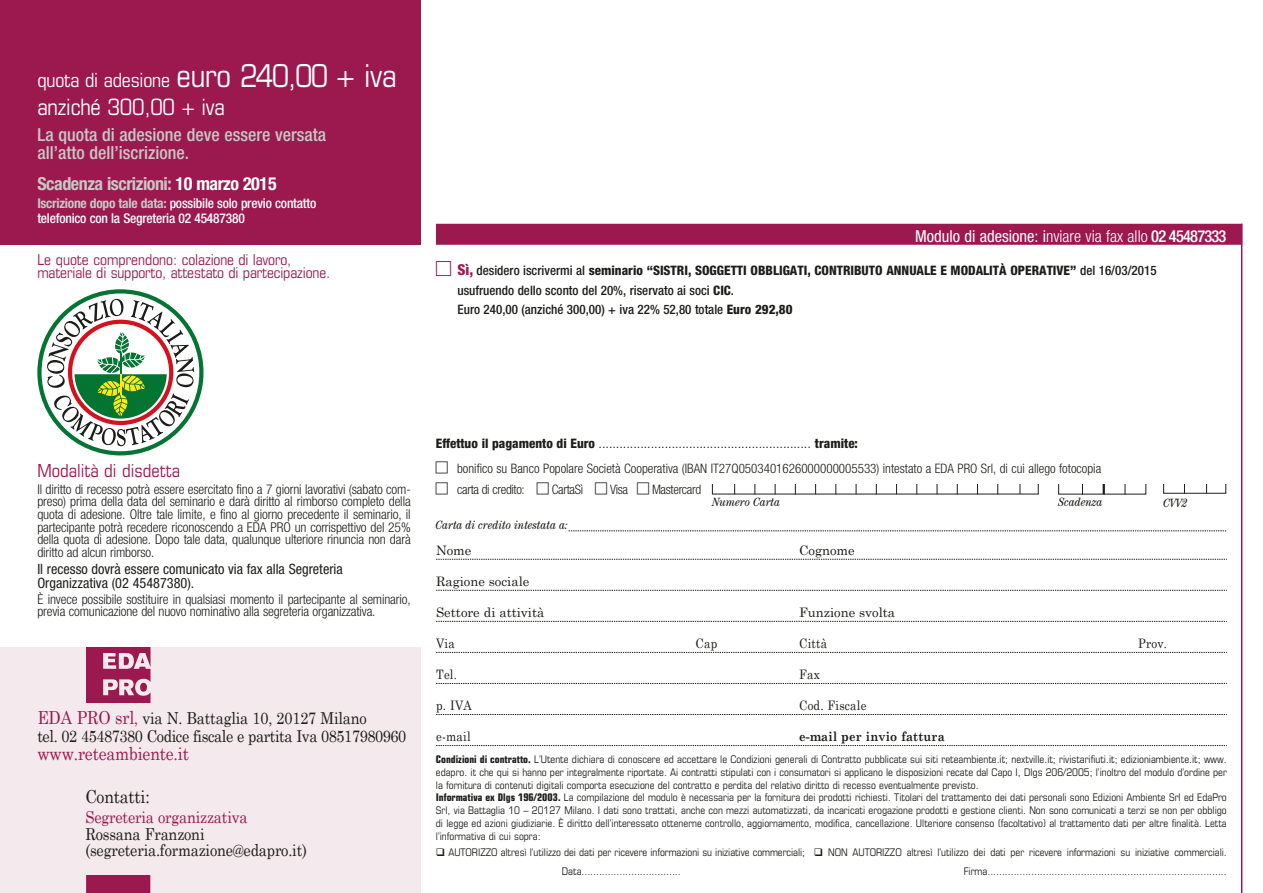
<style>
.page{position:relative;width:1263px;height:893px;background:#fff}
.page>*{position:absolute;margin:0;border:0;box-sizing:border-box;transform-origin:0 0}
.t1{font:condensed 22.5px "Eurostile";letter-spacing:-.01em;color:#fff}
.t2{font:condensed 19.5px "Eurostile";letter-spacing:-.01em;color:#fff}
.t3{font:500 condensed 18px/18px "Helvetica Neue";color:#c7c7c6}
.t4{font:700 condensed 18px "Helvetica Neue";letter-spacing:-.025em;color:#c7c7c6}
.t5{font:18px "Century Schoolbook";letter-spacing:-.01em;color:#9c194f;scale:.88 1}
.t6{font:condensed 18px "Eurostile";color:#9c194f}
.t7{font:18px "Century Schoolbook";letter-spacing:-.01em;color:#1d1d1b;scale:.88 1}
.t8{font:16.5px/18px "Century Schoolbook";letter-spacing:-.01em;color:#1d1d1b;scale:.88 1}
.t9{font:condensed 16.5px "Helvetica Neue";color:#fff}
.t10{font:16.5px "Century Schoolbook";letter-spacing:-.01em;color:#9c194f;scale:.88 1}
.t11{font:condensed 15px/13.5px "Eurostile";letter-spacing:-.01em;color:#9c194f}
.t12{font:condensed 14.25px/14.2px "Helvetica Neue";color:#1d1d1b}
.t13{font:300 condensed 13.5px/12.8px "Helvetica Neue";letter-spacing:-.01em;color:#1d1d1b;text-align:justify}
.t14{font:500 condensed 13.5px/14.2px "Helvetica Neue";letter-spacing:-.015em;color:#fff}
.t15{font:500 condensed 13.05px/19.5px "Helvetica Neue";color:#1d1d1b}
.t16{font:300 condensed 13.05px/21px "Helvetica Neue";color:#1d1d1b}
.t17{font:13.05px "Century Schoolbook";color:#1d1d1b}
.t18{font:13.05px "Century Schoolbook";color:#1d1d1b;scale:.88 1}
.t19{font:700 13.05px "Century Schoolbook";letter-spacing:.02em;color:#1d1d1b;scale:.88 1}
.t20{font:300 condensed 13.05px "Helvetica Neue";letter-spacing:-.025em;color:#1d1d1b}
.t21{font:13.05px "Century Schoolbook";letter-spacing:.02em;color:#1d1d1b;scale:.88 1}
.t22{font:condensed 12px "Helvetica Neue";color:#1d1d1b}
.t23{font:italic condensed 12px "Century";color:#1d1d1b}
.t24{font:condensed 10.5px/12.8px "Eurostile";color:#1d1d1b}
.s1{font-size:31.5px}
.s2{color:#fff}
.s3{font-weight:700;color:#c7c7c6}
.s4{font-weight:300}
.s5{font-weight:500}
.s6{font-weight:800;font-size:15px;color:#9c194f}
.s7{font-weight:800}
.s8{font-size:18px;color:#9c194f}
.s9{color:#9c194f}
.s10{font-weight:800;font-size:13.05px}
.s11{font-weight:700}
</style>
<div class="page">
<div style="left:0;top:0;width:421px;height:245px;background:#9c194f"></div>
<div style="left:0;top:647px;width:421px;height:246px;background:#f4e9ec"></div>
<div style="left:86px;top:875px;width:64px;height:18px;background:#9c194f"></div>
<div style="left:436px;top:224px;width:806px;height:21px;background:#9c194f"></div>
<img style="left:86px;top:647px;width:64px;height:55px">
<svg style="left:436px;top:559px;width:791px;height:1px"></svg>
<svg style="left:436px;top:590px;width:791px;height:1px"></svg>
<svg style="left:436px;top:621px;width:791px;height:1px"></svg>
<svg style="left:436px;top:652px;width:791px;height:1px"></svg>
<svg style="left:436px;top:683px;width:791px;height:1px"></svg>
<svg style="left:436px;top:714px;width:791px;height:1px"></svg>
<svg style="left:436px;top:745px;width:791px;height:1px"></svg>
<hr style="left:1241px;top:224px;width:1px;height:669px;background:#9c194f">
<svg style="left:569px;top:531px;width:657px;height:1px"></svg>
<hr style="left:1102px;top:475px;width:3px;height:19px;background:#1d1d1b">
<div style="left:1163px;top:474px;width:63px;height:20px;border:1px solid #1d1d1b"></div>
<div style="left:712px;top:474px;width:523px;height:10px;background:#fff"></div>
<svg style="left:37px;top:289px;width:166px;height:166px"></svg>
<hr style="left:120px;top:374px;width:2px;height:21px;background:#ffe914">
<h2 class="t2" style="left:37px;top:68px;width:361px">quota di adesione <span class="s1">euro 240,00 + iva</span></h2>
<h1 class="t1" style="left:37px;top:94px;width:189px">anziché 300,00 + iva</h1>
<h3 class="t3" style="left:37px;top:125px;width:290px">La quota di adesione deve essere versata all’atto dell’iscrizione.</h3>
<h3 class="t4" style="left:37px;top:172px;width:241px">Scadenza iscrizioni: <span class="s2">10 marzo 2015</span></h3>
<p class="t14" style="left:37px;top:196px;width:280px"><span class="s3">Iscrizione dopo tale data:</span> possibile solo previo contatto telefonico con la Segreteria 02 45487380</p>
<h3 class="t11" style="left:37px;top:252px;width:294px">Le quote comprendono: colazione di lavoro, materiale di supporto, attestato di partecipazione.</h3>
<h3 class="t9" style="left:915px;top:227px;width:313px">Modulo di adesione: i<span class="s4">nviare via fax allo</span> <span class="s5">02 45487333</span></h3>
<p class="t15" style="left:457px;top:260px;width:701px"><span class="s6">SÌ,</span> desidero iscrivermi al <span class="s7">SEMINARIO “SISTRI, SOGGETTI OBBLIGATI, CONTRIBUTO ANNUALE E MODALITÀ OPERATIVE”</span> del 16/03/2015 usufruendo dello sconto del 20%, riservato ai soci <span class="s7">CIC</span>.<br>Euro 240,00 (anziché 300,00) + iva 22% 52,80 totale <span class="s7">EURO 292,80</span></p>
<h3 class="t6" style="left:37px;top:459px;width:144px">Modalità di disdetta</h3>
<p class="t13" style="left:37px;top:482px;width:375px">Il diritto di recesso potrà essere esercitato fino a 7 giorni lavorativi (sabato com&shy;preso) prima della data del seminario e darà diritto al rimborso completo della quota di adesione. Oltre tale limite, e fino al giorno precedente il seminario, il partecipante potrà recedere riconoscendo a EDA PRO un corrispettivo del 25% della quota di adesione. Dopo tale data, qualunque ulteriore rinuncia non darà diritto ad alcun rimborso.</p>
<h3 class="t12" style="left:37px;top:562px;width:307px">Il recesso dovrà essere comunicato via fax alla Segreteria<br>Organizzativa (02 45487380).</h3>
<p class="t13" style="left:37px;top:592px;width:375px">È invece possibile sostituire in qualsiasi momento il partecipante al seminario, previa comunicazione del nuovo nominativo alla segreteria organizzativa.</p>
<h3 class="t8" style="left:37px;top:709px;width:421px"><span class="s8">EDA PRO srl</span><span class="s9">,</span> via N. Battaglia 10, 20127 Milano<br>tel. 02 45487380 Codice fiscale e partita Iva 08517980960</h3>
<h3 class="t5" style="left:37px;top:742px;width:174px">www.reteambiente.it</h3>
<h3 class="t7" style="left:85px;top:785px;width:75px">Contatti:</h3>
<h3 class="t10" style="left:85px;top:807px;width:186px">Segreteria organizzativa</h3>
<h3 class="t8" style="left:85px;top:825px;width:253px;line-height:16.5px">Rossana Franzoni (segreteria.formazione@edapro.it)</h3>
<p class="t22" style="left:436px;top:437px;width:424px"><span class="s10">EFFETTUO IL PAGAMENTO DI EURO</span> ............................................................. <span class="s10">TRAMITE:</span></p>
<p class="t16" style="left:457px;top:457px;width:645px">bonifico su Banco Popolare Società Cooperativa (IBAN IT27Q0503401626000000005533) intestato a EDA PRO Srl, di cui allego fotocopia carta di credito:</p>
<p class="t20" style="left:552px;top:482px;width:33px">CartaSì</p>
<p class="t16" style="left:610px;top:478px;width:20px">Visa</p>
<p class="t20" style="left:652px;top:482px;width:51px">Mastercard</p>
<p class="t23" style="left:436px;top:518px;width:134px">Carta di credito intestata a:</p>
<p class="t23" style="left:712px;top:495px;width:70px">Numero Carta</p>
<p class="t23" style="left:1058px;top:495px;width:46px">Scadenza</p>
<p class="t23" style="left:1163px;top:496px;width:25px">CVV2</p>
<p class="t17" style="left:436px;top:542px;width:37px">Nome</p>
<p class="t17" style="left:799px;top:542px;width:57px">Cognome</p>
<p class="t17" style="left:436px;top:573px;width:95px">Ragione sociale</p>
<p class="t17" style="left:436px;top:604px;width:110px">Settore di attività</p>
<p class="t17" style="left:799px;top:604px;width:98px">Funzione svolta</p>
<p class="t18" style="left:436px;top:635px;width:23px">Via</p>
<p class="t18" style="left:696px;top:635px;width:26px">Cap</p>
<p class="t18" style="left:799px;top:635px;width:33px">Città</p>
<p class="t18" style="left:1138px;top:635px;width:34px">Prov.</p>
<p class="t18" style="left:436px;top:666px;width:25px">Tel.</p>
<p class="t18" style="left:799px;top:666px;width:25px">Fax</p>
<p class="t18" style="left:436px;top:697px;width:42px">p. IVA</p>
<p class="t21" style="left:799px;top:697px;width:78px">Cod. Fiscale</p>
<p class="t18" style="left:436px;top:728px;width:41px">e-mail</p>
<p class="t19" style="left:799px;top:728px;width:167px">e-mail per invio fattura</p>
<p class="t24" style="left:436px;top:753px;width:792px"><span class="s11">Condizioni di contratto.</span> L’Utente dichiara di conoscere ed accettare le Condizioni generali di Contratto pubblicate sui siti reteambiente.it; nextville.it; rivistarifiuti.it; edizioniambiente.it; www. edapro. it che qui si hanno per integralmente riportate. Ai contratti stipulati con i consumatori si applicano le disposizioni recate dal Capo I, Dlgs 206/2005; l’inoltro del modulo d’ordine per la fornitura di contenuti digitali comporta esecuzione del contratto e perdita del relativo diritto di recesso eventualmente previsto.<br><span class="s11">Informativa ex Dlgs 196/2003.</span> La compilazione del modulo è necessaria per la fornitura dei prodotti richiesti. Titolari del trattamento dei dati personali sono Edizioni Ambiente Srl ed EdaPro Srl, via Battaglia 10 – 20127 Milano. I dati sono trattati, anche con mezzi automatizzati, da incaricati erogazione prodotti e gestione clienti. Non sono comunicati a terzi se non per obbligo di legge ed azioni giudiziarie. È diritto dell’interessato ottenerne controllo, aggiornamento, modifica, cancellazione. Ulteriore consenso (facoltativo) al trattamento dati per altre finalità. Letta l’informativa di cui sopra:</p>
<p class="t24" style="left:562px;top:843px;width:666px;line-height:18.8px;text-indent:-126px">❑ AUTORIZZO altresì l’utilizzo dei dati per ricevere informazioni su iniziative commerciali; ❑ NON AUTORIZZO altresì l’utilizzo dei dati per ricevere informazioni su iniziative commerciali.<br>Data..................................</p>
<p class="t24" style="left:964px;top:864px;width:265px">Firma..................................................................................</p>
</div>
